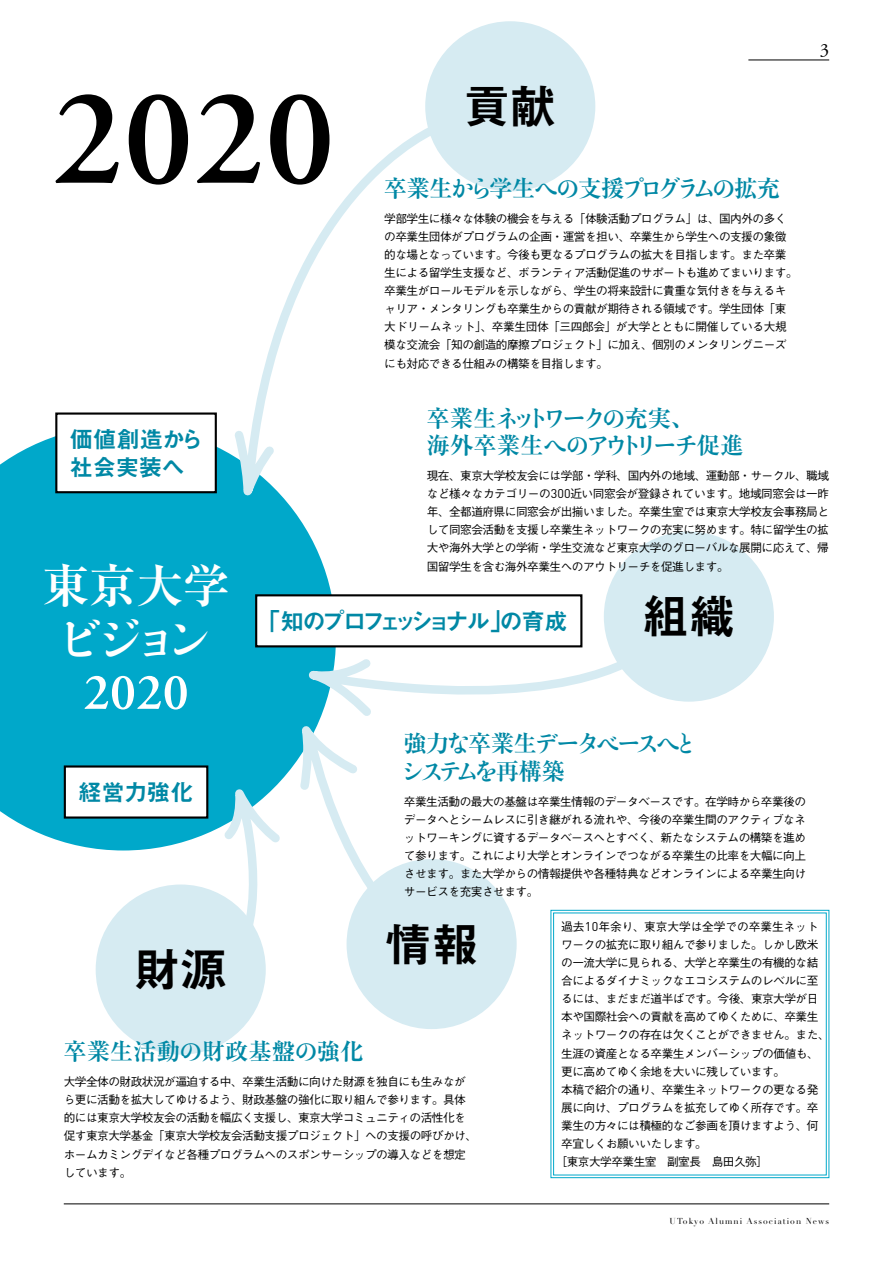
<style>
.page{position:relative;width:893px;height:1263px;background:#fff}
.page>*{position:absolute;margin:0;border:0;box-sizing:border-box;transform-origin:0 0}
.t1{font:600 138px "Adobe Garamond Pro";color:#000}
.t2{font:600 51.45px "Adobe Garamond Pro";color:#fff}
.t3{font:46.8px "Midashi Go Pro MB31 90 pv RKSJ H";letter-spacing:-.01em;color:#000}
.t4{font:46.8px "Ryumin Pro Bold 90 pv RKSJ H";color:#fff}
.t5{font:46.8px "Yutuki 36 PK Std W6 90 pv RKSJ H";color:#fff}
.t6{font:23.4px/27.6px "Yutuki 36 PK Std W6 90 pv RKSJ H";letter-spacing:-.205em;color:#0088a5}
.t7{font:23.4px/27.6px "Yutuki 36 PK Std W6 90 pv RKSJ H";letter-spacing:-.185em;color:#0088a5}
.t8{font:23.4px "Midashi Go Pro MB31 90 pv RKSJ H";letter-spacing:-.185em;color:#0088a5}
.t9{font:23.4px "Ryumin Pro Bold 90 pv RKSJ H";color:#0088a5}
.t10{font:23.4px/27.6px "Midashi Go Pro MB31 90 pv RKSJ H";letter-spacing:-.015em;color:#0088a5}
.t11{font:23.4px "Midashi Go Pro MB31 90 pv RKSJ H";letter-spacing:-.04em;color:#0088a5}
.t12{font:18.75px "Adobe Garamond Pro";color:#000}
.t13{font:11.7px/18px "Gothic BBB Pro Medium 90 pv RKSJ H";letter-spacing:-.045em;color:#000;text-align:justify}
.t14{font:11.7px "Gothic BBB Pro Medium 90 pv RKSJ H";letter-spacing:-.005em;color:#000}
.t15{font:8.55px "Didot LH";letter-spacing:.125em;color:#000}
.s1{font-family:"Ryumin Pro Bold 90 pv RKSJ H"}
.s2{font-family:"DIN";font-size:12.6px}
.s3{font-family:"Yutuki 36 PK Std W6 90 pv RKSJ H"}
</style>
<div class="page">
<svg style="left:550px;top:910px;width:279px;height:268px"></svg>
<div style="left:0;top:436px;width:151px;height:414px;background:#00a8ca"></div>
<div style="left:425px;top:21px;width:170px;height:170px;background:#d6ebf2;border-radius:50%"></div>
<div style="left:604px;top:531px;width:170px;height:171px;background:#d6ebf2;border-radius:50%"></div>
<div style="left:96px;top:884px;width:170px;height:170px;background:#d6ebf2;border-radius:50%"></div>
<div style="left:56px;top:414px;width:160px;height:78px;background:#fff"></div>
<div style="left:55px;top:412px;width:162px;height:81px;border:2px solid #000"></div>
<div style="left:65px;top:766px;width:142px;height:51px;background:#fff"></div>
<div style="left:64px;top:765px;width:144px;height:54px;border:2px solid #000"></div>
<svg style="left:151px;top:119px;width:497px;height:864px"></svg>
<div style="left:347px;top:859px;width:170px;height:170px;background:#d6ebf2;border-radius:50%"></div>
<hr style="left:64px;top:1203px;width:765px;height:1px;background:#000">
<hr style="left:748px;top:60px;width:81px;height:1px;background:#000">
<h1 class="t1" style="left:53px;top:59px;width:284px">2020</h1>
<h3 class="t3" style="left:464px;top:69px;width:94px">貢献</h3>
<h3 class="t6" style="left:384px;top:174px;width:398px"><span class="s1">卒業生</span>から<span class="s1">学生</span>への<span class="s1">支援</span>プログラムの<span class="s1">拡充</span></h3>
<p class="t13" style="left:384px;top:208px;width:415px;text-align:left">学部学生に様々な体験の機会を与える「体験活動プログラム」は、国内外の多くの卒業生団体がプログラムの企画・運営を担い、卒業生から学生への支援の象徴的な場となっています。今後も更なるプログラムの拡大を目指します。また卒業生による留学生支援など、ボランティア活動促進のサポートも進めてまいります。卒業生がロールモデルを示しながら、学生の将来設計に貴重な気付きを与えるキャリア・メンタリングも卒業生からの貢献が期待される領域です。学生団体「東大ドリームネット」、卒業生団体「三四郎会」が大学とともに開催している大規模な交流会「知の創造的摩擦プロジェクト」に加え、個別のメンタリングニーズにも対応できる仕組みの構築を目指します。</p>
<h3 class="t12" style="left:820px;top:39px;width:11px">3</h3>
<h3 class="t10" style="left:70px;top:422px;width:135px">価値創造から社会実装へ</h3>
<h3 class="t4" style="left:42px;top:548px;width:189px">東京大学</h3>
<h3 class="t5" style="left:56px;top:610px;width:157px">ビジョン</h3>
<h2 class="t2" style="left:84px;top:663px;width:107px">2020</h2>
<h3 class="t11" style="left:78px;top:773px;width:116px">経営力強化</h3>
<h3 class="t6" style="left:426px;top:404px;width:318px"><span class="s1">卒業生</span>ネットワークの<span class="s1">充実、<br>海外卒業生</span>へのアウトリーチ<span class="s1">促進</span></h3>
<p class="t13" style="left:427px;top:465px;width:404px">現在、東京大学校友会には学部・学科、国内外の地域、運動部・サークル、職域など様々なカテゴリーの<span class="s2">300</span>近い同窓会が登録されています。地域同窓会は一昨年、全都道府県に同窓会が出揃いました。卒業生室では東京大学校友会事務局として同窓会活動を支援し卒業生ネットワークの充実に努めます。特に留学生の拡大や海外大学との学術・学生交流など東京大学のグローバルな展開に応えて、帰国留学生を含む海外卒業生へのアウトリーチを促進します。</p>
<h3 class="t8" style="left:257px;top:602px;width:313px">「知のプロフェッショナルの育成</h3>
<h3 class="t11" style="left:490px;top:602px;width:25px">」</h3>
<h3 class="t3" style="left:642px;top:579px;width:95px">組織</h3>
<h3 class="t7" style="left:401px;top:729px;width:298px"><span class="s1">強力</span>な<span class="s1">卒業生</span>データベースへとシステムを<span class="s1">再構築</span></h3>
<p class="t13" style="left:404px;top:790px;width:404px">卒業生活動の最大の基盤は卒業生情報のデータベースです。在学時から卒業後のデータへとシームレスに引き継がれる流れや、今後の卒業生間のアクティブなネットワーキングに資するデータベースへとすべく、新たなシステムの構築を進めて参ります。これにより大学とオンラインでつながる卒業生の比率を大幅に向上させます。また大学からの情報提供や各種特典などオンラインによる卒業生向けサービスを充実させます。</p>
<h3 class="t3" style="left:134px;top:932px;width:95px">財源</h3>
<h3 class="t9" style="left:63px;top:1033px;width:301px">卒業生活動<span class="s3">の</span>財政基盤<span class="s3">の</span>強化</h3>
<h3 class="t3" style="left:385px;top:907px;width:94px">情報</h3>
<p class="t13" style="left:64px;top:1071px;width:415px;text-align:left">大学全体の財政状況が逼迫する中、卒業生活動に向けた財源を独自にも生みながら更に活動を拡大してゆけるよう、財政基盤の強化に取り組んで参ります。具体的には東京大学校友会の活動を幅広く支援し、東京大学コミュニティの活性化を促す東京大学基金「東京大学校友会活動支援プロジェクト」への支援の呼びかけ、ホームカミングデイなど各種プログラムへのスポンサーシップの導入などを想定しています。</p>
<p class="t14" style="left:561px;top:917px;width:259px">過去<span class="s2">10</span>年余り、東京大学は全学での卒業生ネット</p>
<p class="t13" style="left:561px;top:934px;width:259px">ワークの拡充に取り組んで参りました。しかし欧米</p>
<p class="t13" style="left:561px;top:952px;width:259px">の一流大学に見られる、大学と卒業生の有機的な結</p>
<p class="t13" style="left:561px;top:970px;width:259px">合によるダイナミックなエコシステムのレベルに至</p>
<p class="t13" style="left:561px;top:988px;width:259px">るには、まだまだ道半ばです。今後、東京大学が日</p>
<p class="t13" style="left:561px;top:1006px;width:259px">本や国際社会への貢献を高めてゆくために、卒業生</p>
<p class="t13" style="left:561px;top:1024px;width:270px">ネットワークの存在は欠くことができません。また、</p>
<p class="t13" style="left:561px;top:1043px;width:259px">生涯の資産となる卒業生メンバーシップの価値も、</p>
<p class="t13" style="left:561px;top:1061px;width:225px">更に高めてゆく余地を大いに残しています。</p>
<p class="t13" style="left:561px;top:1079px;width:259px">本稿で紹介の通り、卒業生ネットワークの更なる発</p>
<p class="t13" style="left:561px;top:1097px;width:259px">展に向け、プログラムを拡充してゆく所存です。卒</p>
<p class="t13" style="left:561px;top:1115px;width:259px">業生の方々には積極的なご参画を頂けますよう、何</p>
<p class="t13" style="left:561px;top:1133px;width:147px">卒宜しくお願いいたします。</p>
<p class="t13" style="left:555px;top:1151px;width:214px">［東京大学卒業生室　副室長　島田久弥[</p>
<p class="t15" style="left:708px;top:1216px;width:36px">Alumni</p>
<p class="t15" style="left:746px;top:1216px;width:56px">Association</p>
<p class="t15" style="left:670px;top:1216px;width:36px">UTokyo</p>
<p class="t15" style="left:806px;top:1216px;width:25px">News</p>
</div>
